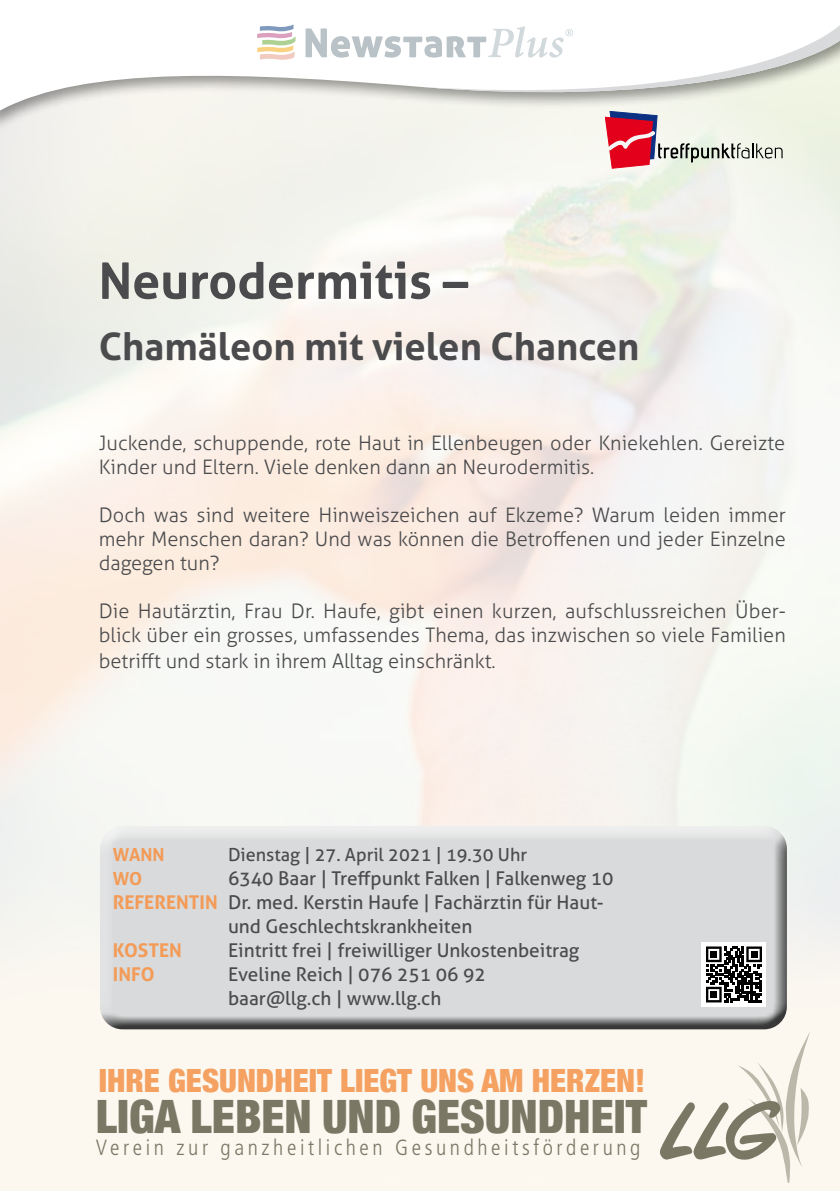
<style>
.page{position:relative;width:840px;height:1191px;background:#fff}
.page>*{position:absolute;margin:0;border:0;box-sizing:border-box;transform-origin:0 0}
.t1{font:700 50px "Aller";color:#4b4b4d}
.t2{font:900 condensed 46px "Helvetica Neue";color:#7a7865}
.t3{font:700 38px "Aller";color:#4b4b4d}
.t4{font:900 condensed 32px "Helvetica Neue";color:#f4a161}
.t5{font:300 condensed 22px "Frutiger LT";letter-spacing:.165em;color:#7a7865}
.t6{font:300 20px/24px "Aller";color:#4b4b4d}
.t7{font:19px/24px "Aller";color:#4b4b4d}
.t8{font:700 19px "Aller";color:#f39b57}
.t9{font:18px "Aller";color:#4b4b4d}
.t10{font:700 18px "Aller";letter-spacing:-.01em;color:#f39b57}
.s1{font-weight:700;color:#f39b57}
</style>
<div class="page">
<img style="left:0;top:132px;width:839px;height:1059px">
<div style="left:85px;top:811px;width:709px;height:215px;background:#f7f6f0"></div>
<div style="left:91px;top:828px;width:710px;height:203px;background:#000;opacity:.75"></div>
<div style="left:0;top:0;width:839px;height:132px;background:#f4f4ed"></div>
<svg style="left:0;top:0;width:839px;height:117px;fill:#fff"></svg>
<svg style="left:418px;top:6px;width:421px;height:100px;background:#f0f1ee"></svg>
<div style="left:256px;top:15px;width:318px;height:49px;background:#fff"></div>
<svg style="left:257px;top:25px;width:38px;height:35px"></svg>
<svg style="left:305px;top:26px;width:268px;height:32px"></svg>
<img style="left:736px;top:1031px;width:74px;height:151px">
<img style="left:659px;top:1101px;width:121px;height:59px">
<div style="left:701px;top:942px;width:65px;height:65px;background:#fff"></div>
<svg style="left:706px;top:946px;width:55px;height:56px"></svg>
<div style="left:750px;top:951px;width:7px;height:6px;background:#000"></div>
<div style="left:710px;top:991px;width:6px;height:7px;background:#000"></div>
<svg style="left:605px;top:111px;width:177px;height:57px"></svg>
<h1 class="t1" style="left:99px;top:250px;width:370px">Neurodermitis –</h1>
<h3 class="t3" style="left:99px;top:323px;width:542px">Chamäleon mit vielen Chancen</h3>
<p class="t6" style="left:99px;top:431px;width:687px">Juckende, schuppende, rote Haut in Ellenbeugen oder Kniekehlen. Gereizte<br>Kinder und Eltern. Viele denken dann an Neurodermitis.</p>
<p class="t6" style="left:99px;top:503px;width:688px;text-align:justify">Doch was sind weitere Hinweiszeichen auf Ekzeme? Warum leiden immer mehr Menschen daran? Und was können die Betroffenen und jeder Einzelne dagegen tun?</p>
<p class="t6" style="left:99px;top:599px;width:688px">Die Hautärztin, Frau Dr. Haufe, gibt einen kurzen, aufschlussreichen Über&shy;blick über ein grosses, umfassendes Thema, das inzwischen so viele Familien</p>
<p class="t6" style="left:99px;top:649px;width:398px">betrifft und stark in ihrem Alltag einschränkt.</p>
<p class="t10" style="left:113px;top:843px;width:53px">WANN</p>
<p class="t9" style="left:228px;top:843px;width:300px">Dienstag | 27. April 2021 | 19.30 Uhr</p>
<p class="t10" style="left:113px;top:867px;width:31px">WO</p>
<p class="t7" style="left:228px;top:866px;width:387px">6340 Baar | Treffpunkt Falken | Falkenweg 10</p>
<p class="t7" style="left:113px;top:890px;width:492px"><span class="s1">REFERENTIN</span> Dr. med. Kerstin Haufe | Fachärztin für Haut-</p>
<p class="t7" style="left:228px;top:914px;width:246px">und Geschlechtskrankheiten</p>
<p class="t8" style="left:113px;top:938px;width:70px">KOSTEN</p>
<p class="t7" style="left:228px;top:938px;width:352px">Eintritt frei | freiwilliger Unkostenbeitrag</p>
<p class="t8" style="left:113px;top:962px;width:43px">INFO</p>
<p class="t7" style="left:228px;top:962px;width:259px">Eveline Reich | 076 251 06 92 baar@llg.ch | www.llg.ch</p>
<h3 class="t4" style="left:99px;top:1054px;width:547px">IHRE GESUNDHEIT LIEGT UNS AM HERZEN!</h3>
<h2 class="t2" style="left:96px;top:1079px;width:552px">LIGA LEBEN UND GESUNDHEIT</h2>
<p class="t5" style="left:96px;top:1135px;width:545px">Verein zur ganzheitlichen Gesundheitsförderung</p>
</div>
